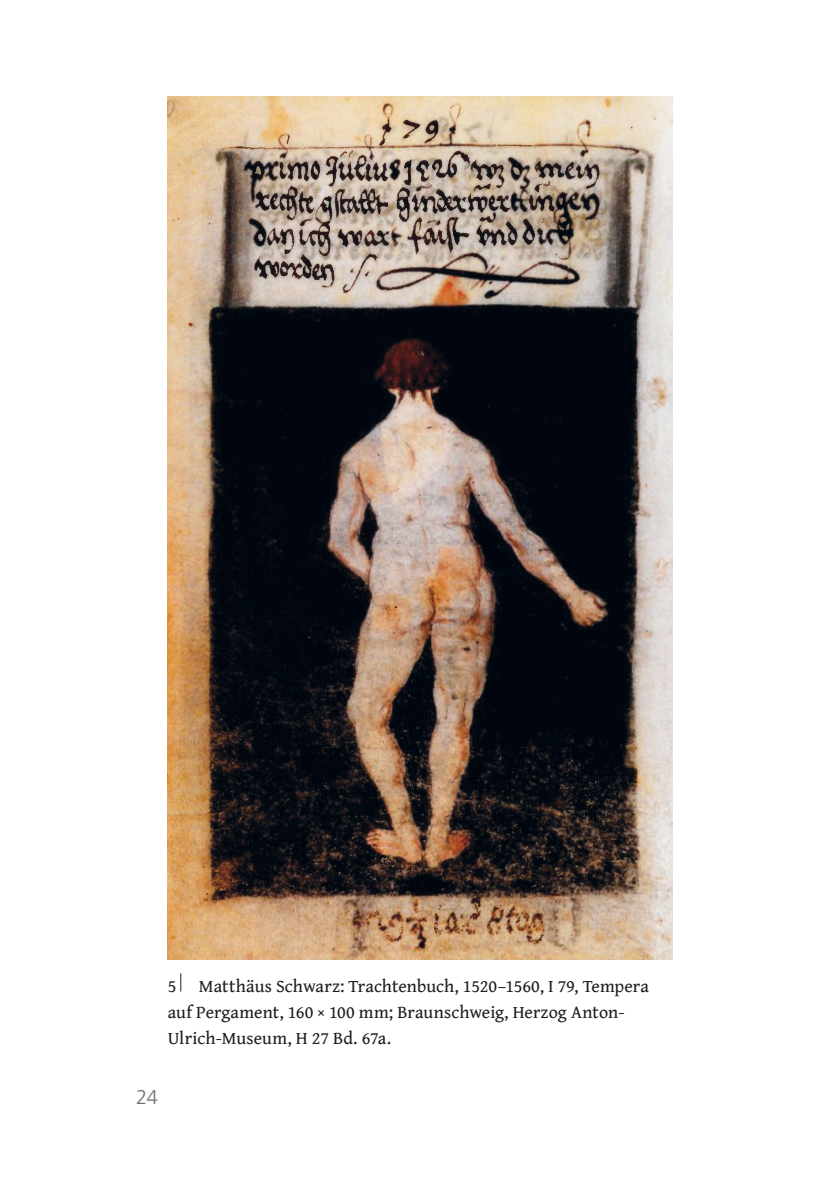
<style>
.page{position:relative;width:840px;height:1191px;background:#fff}
.page>*{position:absolute;margin:0;border:0;box-sizing:border-box;transform-origin:0 0}
.t1{font:20px "Frutiger LT Pro Light 2";color:#707071}
.t2{font:18px "Gentium Book Plus";color:#1d1e1f}
.t3{font:18px "Gentium Book Plus 2";color:#1d1e1f}
.s1{font-family:"Gentium Book Plus 2"}
</style>
<div class="page">
<svg style="left:180px;top:973px;width:1px;height:18px"></svg>
<img style="left:168px;top:96px;width:503px;height:864px">
<p class="t2" style="left:168px;top:968px;width:482px"><span class="s1">5</span> Matthäus Schwarz: Trachtenbuch, 1520–1560, I 79, Tempera</p>
<p class="t3" style="left:168px;top:994px;width:458px">auf Pergament, 160 × 100 mm; Braunschweig, Herzog Anton-</p>
<p class="t2" style="left:168px;top:1020px;width:225px">Ulrich-Museum, H 27 Bd. 67a.</p>
<p class="t1" style="left:136px;top:1085px;width:23px">24</p>
</div>
